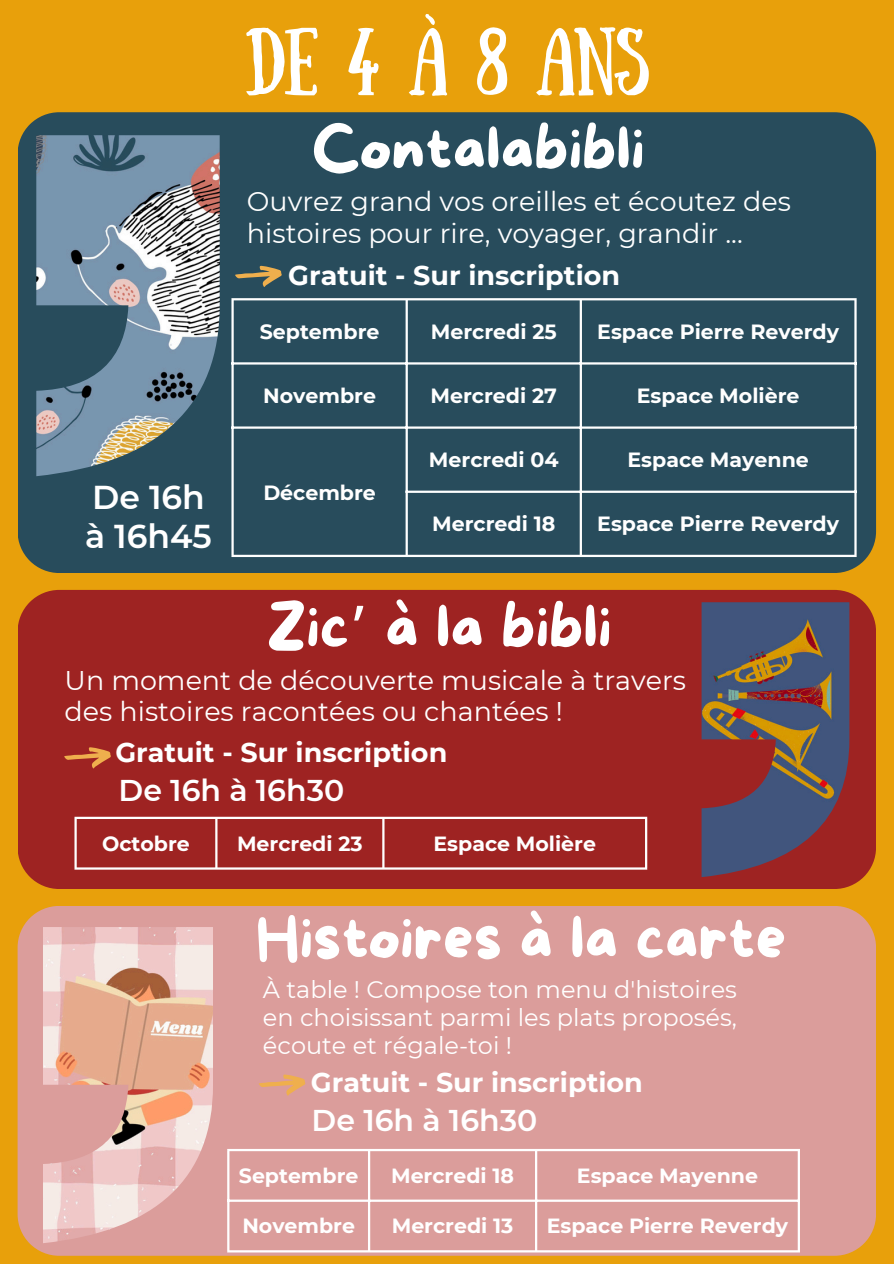
<style>
.page{position:relative;width:894px;height:1264px;background:#fff}
.page>*{position:absolute;margin:0;border:0;box-sizing:border-box;transform-origin:0 0}
.t1{font:67.5px "Sunday";letter-spacing:.42em;color:#fff}
.t2{font:60px "More Sugar";color:#fff}
.t3{font:600 33px/39.3px "Montserrat";color:#fff}
.t4{font:600 30px "Montserrat";color:#fff}
.t5{font:27px/31.5px "Montserrat";color:#fff}
.t6{font:700 27px "Montserrat";color:#fff}
.t7{font:24px/28.2px "Montserrat";color:#fff}
.t8{font:700 20.55px "Montserrat";color:#fff}
.s1{font-family:"Noto Sans Gurmukhi"}
</style>
<div class="page">
<div style="left:0;top:0;width:893px;height:1263px;background:#e8a00b"></div>
<div style="left:18px;top:112px;width:857px;height:461px;background:#284c5c"></div>
<div style="left:18px;top:590px;width:857px;height:299px;background:#9e2322"></div>
<img style="left:36px;top:135px;width:184px;height:341px">
<svg style="left:235px;top:266px;width:47px;height:21px"></svg>
<svg style="left:64px;top:747px;width:47px;height:21px"></svg>
<img style="left:701px;top:602px;width:148px;height:275px">
<div style="left:18px;top:906px;width:857px;height:349px;background:#db9d9b"></div>
<svg style="left:258px;top:1074px;width:47px;height:21px"></svg>
<img style="left:43px;top:927px;width:170px;height:316px">
<hr style="left:231px;top:300px;width:3px;height:255px;background:#fff">
<hr style="left:405px;top:300px;width:3px;height:255px;background:#fff">
<hr style="left:579px;top:300px;width:2px;height:255px;background:#fff">
<hr style="left:854px;top:300px;width:2px;height:255px;background:#fff">
<hr style="left:231px;top:298px;width:625px;height:2px;background:#fff">
<hr style="left:231px;top:362px;width:625px;height:2px;background:#fff">
<hr style="left:231px;top:426px;width:625px;height:3px;background:#fff">
<hr style="left:405px;top:490px;width:451px;height:3px;background:#fff">
<hr style="left:231px;top:555px;width:625px;height:2px;background:#fff">
<hr style="left:74px;top:819px;width:3px;height:48px;background:#fff">
<hr style="left:215px;top:819px;width:2px;height:48px;background:#fff">
<hr style="left:382px;top:819px;width:2px;height:48px;background:#fff">
<hr style="left:644px;top:819px;width:3px;height:48px;background:#fff">
<hr style="left:74px;top:816px;width:573px;height:3px;background:#fff">
<hr style="left:74px;top:867px;width:573px;height:2px;background:#fff">
<hr style="left:227px;top:1151px;width:2px;height:99px;background:#fff">
<hr style="left:368px;top:1151px;width:2px;height:99px;background:#fff">
<hr style="left:535px;top:1151px;width:2px;height:99px;background:#fff">
<hr style="left:797px;top:1151px;width:2px;height:99px;background:#fff">
<hr style="left:227px;top:1148px;width:572px;height:3px;background:#fff">
<hr style="left:227px;top:1199px;width:572px;height:2px;background:#fff">
<hr style="left:227px;top:1250px;width:572px;height:2px;background:#fff">
<p class="t1" style="left:245px;top:14px;width:405px">DE4À8ANS</p>
<p class="t2" style="left:311px;top:116px;width:334px">Contalabibli</p>
<p class="t5" style="left:247px;top:186px;width:545px">Ouvrez grand vos oreilles et écoutez des histoires pour rire, voyager, grandir ...</p>
<h2 class="t6" style="left:288px;top:259px;width:333px">Gratuit - Sur inscription</h2>
<h2 class="t8" style="left:260px;top:319px;width:121px">Septembre</h2>
<h5 class="t8" style="left:430px;top:319px;width:127px">Mercredi 25</h5>
<p class="t8" style="left:597px;top:319px;width:243px">Espace Pierre Reverdy</p>
<h4 class="t8" style="left:263px;top:383px;width:114px">Novembre</h4>
<p class="t8" style="left:430px;top:383px;width:128px">Mercredi 27</p>
<p class="t8" style="left:636px;top:383px;width:164px">Espace Molière</p>
<p class="t3" style="left:85px;top:477px;width:128px">De 16h à 16h45</p>
<p class="t8" style="left:263px;top:479px;width:114px">Décembre</p>
<p class="t8" style="left:429px;top:447px;width:131px">Mercredi 04</p>
<p class="t8" style="left:627px;top:447px;width:183px">Espace Mayenne</p>
<p class="t8" style="left:432px;top:511px;width:125px">Mercredi 18</p>
<p class="t8" style="left:597px;top:511px;width:243px">Espace Pierre Reverdy</p>
<p class="t2" style="left:267px;top:594px;width:346px">Zic<span class="s1">’</span> à la bibli</p>
<p class="t5" style="left:65px;top:664px;width:623px">Un moment de découverte musicale à travers des histoires racontées ou chantées !</p>
<p class="t6" style="left:115px;top:736px;width:333px">Gratuit - Sur inscription</p>
<p class="t4" style="left:118px;top:772px;width:227px">De 16h à 16h30</p>
<p class="t8" style="left:102px;top:830px;width:89px">Octobre</p>
<p class="t8" style="left:237px;top:830px;width:127px">Mercredi 23</p>
<p class="t8" style="left:433px;top:830px;width:164px">Espace Molière</p>
<h3 class="t2" style="left:256px;top:905px;width:532px">Histoires à la carte</h3>
<p class="t7" style="left:263px;top:975px;width:475px">À table ! Compose ton menu d'histoires</p>
<h4 class="t7" style="left:263px;top:1003px;width:475px">en choisissant parmi les plats proposés, écoute et régale-toi !</h4>
<p class="t6" style="left:311px;top:1066px;width:333px">Gratuit - Sur inscription</p>
<p class="t4" style="left:311px;top:1102px;width:227px">De 16h à 16h30</p>
<p class="t8" style="left:239px;top:1162px;width:121px">Septembre</p>
<h2 class="t8" style="left:391px;top:1162px;width:124px">Mercredi 18</h2>
<h5 class="t8" style="left:576px;top:1162px;width:182px">Espace Mayenne</h5>
<p class="t8" style="left:242px;top:1213px;width:114px">Novembre</p>
<h4 class="t8" style="left:391px;top:1213px;width:123px">Mercredi 13</h4>
<h3 class="t8" style="left:546px;top:1213px;width:243px">Espace Pierre Reverdy</h3>
</div>
